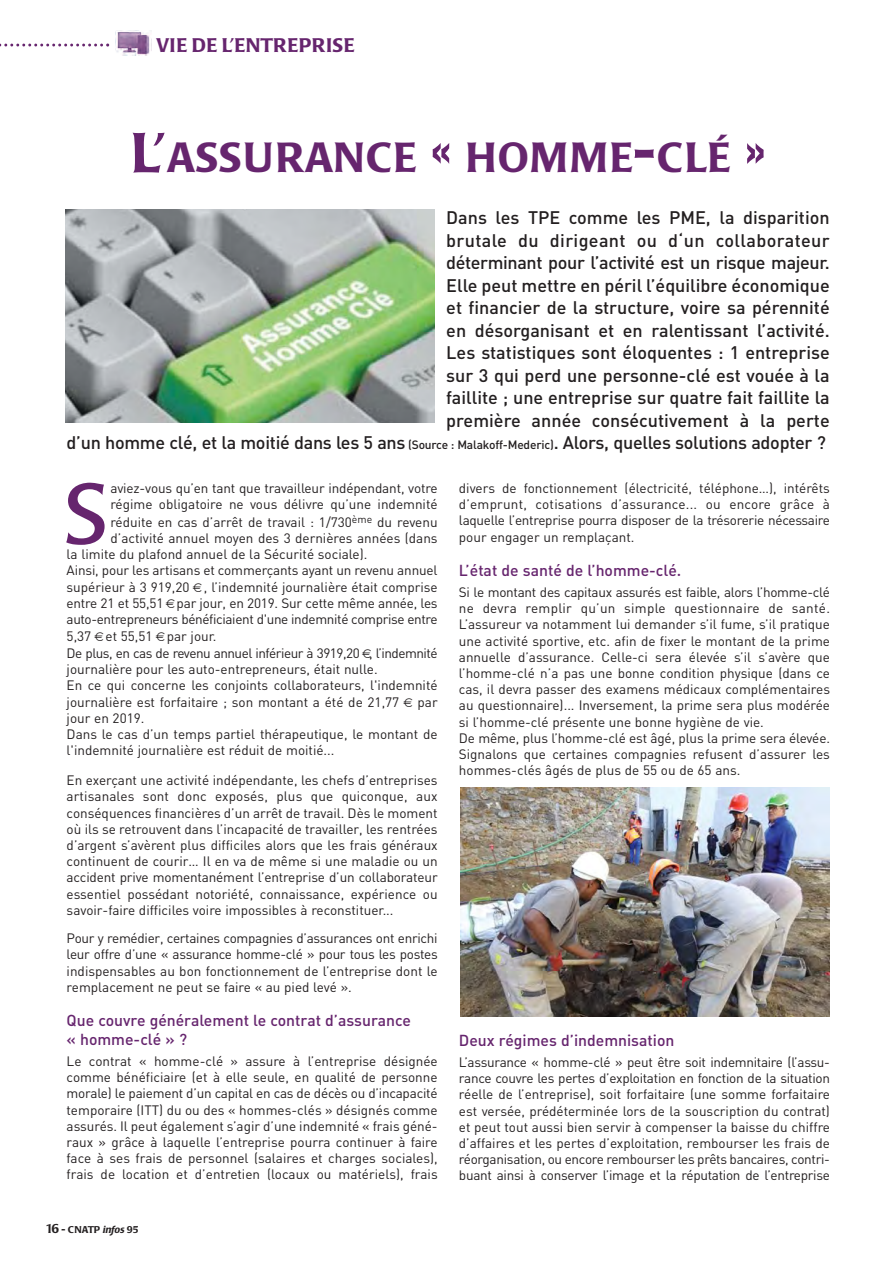
<style>
.page{position:relative;width:893px;height:1263px;background:#fff}
.page>*{position:absolute;margin:0;border:0;box-sizing:border-box;transform-origin:0 0}
.t1{font:85.5px "Poppl Laudatio";color:#66256e}
.t2{font:500 41.7px "Poppl Laudatio";letter-spacing:.02em;color:#66256e}
.t3{font:500 19.5px "Poppl Laudatio";letter-spacing:.02em;color:#66256e}
.t4{font:500 18px/22.5px "DIN";color:#231f20;text-align:right}
.t5{font:15.75px/18.9px "DIN Medium Alternate";color:#66256e}
.t6{font:13.5px/16.2px "DIN";color:#231f20;text-align:justify}
.t7{font:13.5px "DIN";letter-spacing:-.025em;color:#231f20}
.t8{font:13.5px "DIN";letter-spacing:-.035em;color:#231f20}
.t9{font:500 9.75px "Poppl Laudatio";color:#231f20}
.s1{font-size:55.5px}
.s2{font-size:12px}
.s3{font-size:12.75px}
.s4{font-style:italic}
</style>
<div class="page">
<img style="left:65px;top:210px;width:369px;height:213px">
<img style="left:115px;top:30px;width:37px;height:26px">
<svg style="left:0;top:44px;width:109px;height:3px"></svg>
<img style="left:460px;top:787px;width:369px;height:229px">
<h3 class="t3" style="left:156px;top:37px;width:200px">VIE DE L’ENTREPRISE</h3>
<h2 class="t2" style="left:131px;top:141px;width:636px"><span class="s1">L’</span>ASSURANCE <span class="s1">«</span> HOMME<span class="s1">-</span>CLÉ <span class="s1">»</span></h2>
<p class="t4" style="left:67px;top:209px;width:764px">Dans les TPE comme les PME, la disparition<br>brutale du dirigeant ou d‘un collaborateur<br>déterminant pour l’activité est un risque majeur.<br>Elle peut mettre en péril l’équilibre économique<br>et financier de la structure, voire sa pérennité<br>en désorganisant et en ralentissant l’activité.<br>Les statistiques sont éloquentes : 1 entreprise<br>sur 3 qui perd une personne-clé est vouée à la<br>faillite ; une entreprise sur quatre fait faillite la<br>première année consécutivement à la perte<br>d’un homme clé, et la moitié dans les 5 ans <span class="s2">(Source : Malakoff-Mederic)</span>. Alors, quelles solutions adopter ?</p>
<h1 class="t1" style="left:65px;top:479px;width:44px">S</h1>
<p class="t6" style="left:110px;top:482px;width:328px">aviez-vous qu’en tant que travailleur indépendant, votre</p>
<p class="t6" style="left:110px;top:498px;width:328px">régime obligatoire ne vous délivre qu’une indemnité</p>
<p class="t6" style="left:110px;top:515px;width:328px">réduite en cas d’arrêt de travail : 1/730<sup>ème</sup> du revenu</p>
<p class="t6" style="left:110px;top:531px;width:328px">d’activité annuel moyen des 3 dernières années (dans</p>
<p class="t6" style="left:67px;top:548px;width:302px">la limite du plafond annuel de la Sécurité sociale).</p>
<p class="t6" style="left:67px;top:564px;width:372px">Ainsi, pour les artisans et commerçants ayant un revenu annuel</p>
<p class="t6" style="left:67px;top:580px;width:372px">supérieur à 3 919,20 , l’indemnité journalière était comprise</p>
<p class="t6" style="left:67px;top:597px;width:372px">entre 21 et 55,51 par jour, en 2019. Sur cette même année, les</p>
<p class="t7" style="left:67px;top:615px;width:372px">auto-entrepreneurs bénéficiaient d'une indemnité comprise entre</p>
<p class="t6" style="left:67px;top:630px;width:151px">5,37 et 55,51 par jour.</p>
<p class="t8" style="left:67px;top:648px;width:372px">De plus, en cas de revenu annuel inférieur à 3919,20 , l’indemnité</p>
<p class="t6" style="left:67px;top:662px;width:312px">journalière pour les auto-entrepreneurs, était nulle.</p>
<p class="t6" style="left:67px;top:679px;width:372px">En ce qui concerne les conjoints collaborateurs, l'indemnité</p>
<p class="t6" style="left:67px;top:695px;width:334px">journalière est forfaitaire ; son montant a été de 21,77</p>
<p class="t6" style="left:417px;top:695px;width:22px">par</p>
<p class="t6" style="left:67px;top:711px;width:372px;text-align:left">jour en 2019.<br>Dans le cas d’un temps partiel thérapeutique, le montant de l'indemnité journalière est réduit de moitié...</p>
<p class="t6" style="left:67px;top:774px;width:372px">En exerçant une activité indépendante, les chefs d’entreprises artisanales sont donc exposés, plus que quiconque, aux conséquences financières d’un arrêt de travail. Dès le moment où ils se retrouvent dans l’incapacité de travailler, les rentrées d’argent s’avèrent plus difficiles alors que les frais généraux continuent de courir… Il en va de même si une maladie ou un accident prive momentanément l’entreprise d’un collaborateur essentiel possédant notoriété, connaissance, expérience ou savoir-faire difficiles voire impossibles à reconstituer...</p>
<p class="t6" style="left:67px;top:932px;width:372px">Pour y remédier, certaines compagnies d’assurances ont enrichi leur offre d’une « assurance homme-clé » pour tous les postes indispensables au bon fonctionnement de l’entreprise dont le remplacement ne peut se faire « au pied levé ».</p>
<p class="t5" style="left:67px;top:1013px;width:346px">Que couvre généralement le contrat d’assurance « homme-clé » ?</p>
<p class="t6" style="left:67px;top:1055px;width:372px">Le contrat « homme-clé » assure à l’entreprise désignée comme bénéficiaire (et à elle seule, en qualité de personne morale) le paiement d’un capital en cas de décès ou d’incapacité temporaire (ITT) du ou des « hommes-clés » désignés comme assurés. Il peut également s’agir d’une indemnité « frais géné&shy;raux » grâce à laquelle l’entreprise pourra continuer à faire face à ses frais de personnel (salaires et charges sociales), frais de location et d’entretien (locaux ou matériels), frais</p>
<p class="t9" style="left:45px;top:1225px;width:95px"><span class="s3">16</span> - CNATP <span class="s4">infos</span> 95</p>
<p class="t6" style="left:458px;top:482px;width:372px">divers de fonctionnement (électricité, téléphone…), intérêts d’emprunt, cotisations d’assurance... ou encore grâce à laquelle l’entreprise pourra disposer de la trésorerie nécessaire pour engager un remplaçant.</p>
<p class="t5" style="left:458px;top:563px;width:224px">L’état de santé de l’homme-clé.</p>
<p class="t6" style="left:458px;top:586px;width:372px;text-align:left">Si le montant des capitaux assurés est faible, alors l’homme-clé ne devra remplir qu’un simple questionnaire de santé.<br>L’assureur va notamment lui demander s’il fume, s’il pratique une activité sportive, etc. afin de fixer le montant de la prime annuelle d’assurance. Celle-ci sera élevée s’il s’avère que l’homme-clé n’a pas une bonne condition physique (dans ce cas, il devra passer des examens médicaux complémentaires au questionnaire)... Inversement, la prime sera plus modérée si l’homme-clé présente une bonne hygiène de vie.<br>De même, plus l’homme-clé est âgé, plus la prime sera élevée.<br>Signalons que certaines compagnies refusent d’assurer les hommes-clés âgés de plus de 55 ou de 65 ans.</p>
<p class="t5" style="left:458px;top:1032px;width:217px">Deux régimes d’indemnisation</p>
<p class="t6" style="left:458px;top:1056px;width:372px">L’assurance « homme-clé » peut être soit indemnitaire (l’assu&shy;rance couvre les pertes d’exploitation en fonction de la situation réelle de l’entreprise), soit forfaitaire (une somme forfaitaire est versée, prédéterminée lors de la souscription du contrat) et peut tout aussi bien servir à compenser la baisse du chiffre d’affaires et les pertes d’exploitation, rembourser les frais de réorganisation, ou encore rembourser les prêts bancaires, contri&shy;buant ainsi à conserver l’image et la réputation de l’entreprise</p>
</div>
